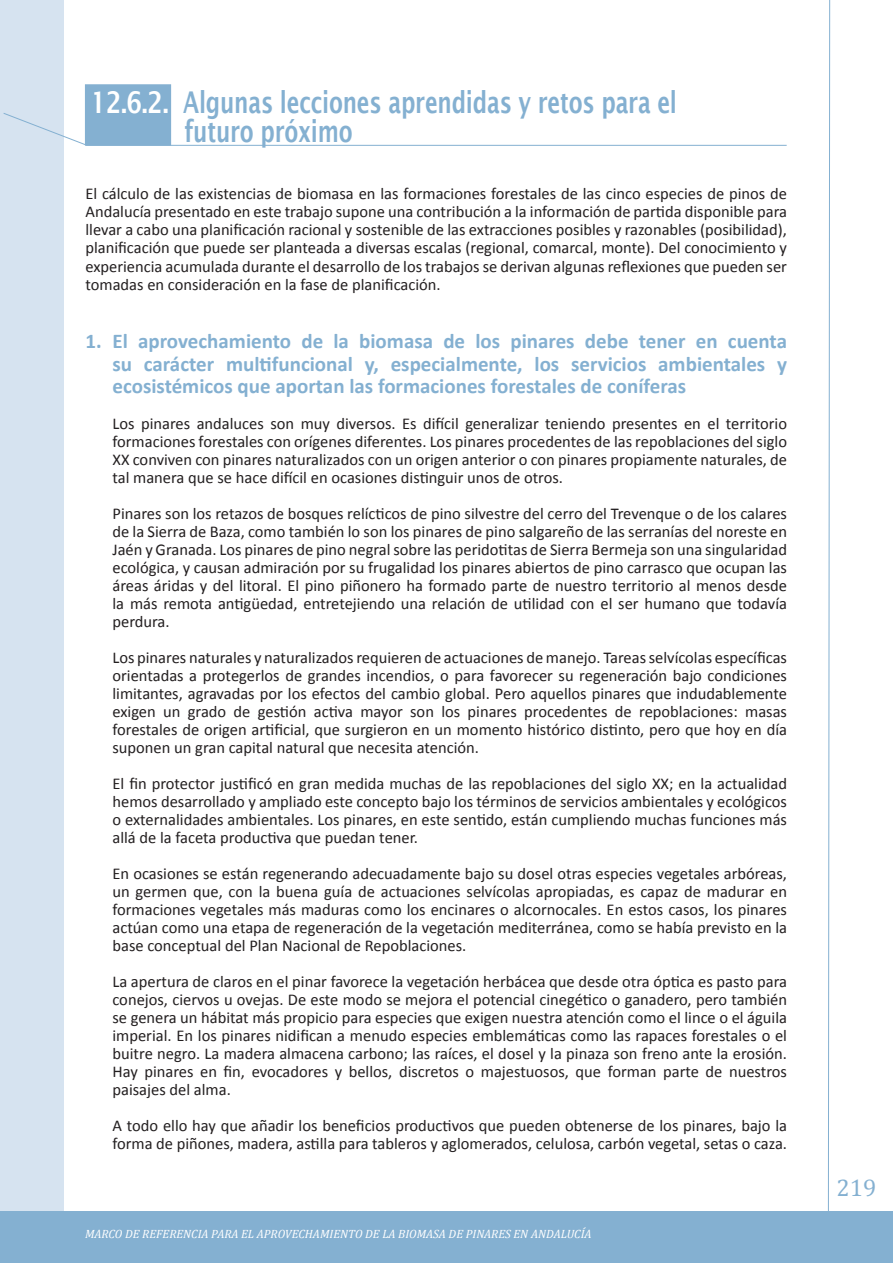
<style>
.page{position:relative;width:893px;height:1263px;background:#fff}
.page>*{position:absolute;margin:0;border:0;box-sizing:border-box;transform-origin:0 0}
.t1{font:600 30px "Lucida Sans";letter-spacing:-.01em;color:#84b0d1;scale:.73 1}
.t2{font:24px "Cambria";color:#84b0d1}
.t3{font:700 21px/22.5px "Calibri";color:#84b0d1;text-align:justify}
.viñeta{font:16.5px/18px "Calibri";color:#231f20;text-align:justify}
.t4{font:italic 12px "Cambria";color:#fff}
.s1{color:#fff}
</style>
<div class="page">
<div style="left:0;top:0;width:63px;height:1263px;background:#d6e3f0"></div>
<div style="left:0;top:1211px;width:893px;height:52px;background:#84b0d1"></div>
<svg style="left:828px;top:0;width:2px;height:1211px"></svg>
<div style="left:85px;top:84px;width:86px;height:62px;background:#84b0d1;border:2px solid #84b0d1"></div>
<svg style="left:3px;top:113px;width:83px;height:32px"></svg>
<hr style="left:86px;top:145px;width:701px;height:1px;background:#84b0d1">
<p class="t1" style="left:91px;top:85px;width:804px"><span class="s1">12.6.2.</span> Algunas lecciones aprendidas y retos para el</p>
<p class="t1" style="left:184px;top:114px;width:232px">futuro próximo</p>
<p class="viñeta" style="left:85px;top:185px;width:703px">El cálculo de las existencias de biomasa en las formaciones forestales de las cinco especies de pinos de Andalucía presentado en este trabajo supone una contribución a la información de partida disponible para llevar a cabo una planificación racional y sostenible de las extracciones posibles y razonables (posibilidad), planificación que puede ser planteada a diversas escalas (regional, comarcal, monte). Del conocimiento y experiencia acumulada durante el desarrollo de los trabajos se derivan algunas reflexiones que pueden ser tomadas en consideración en la fase de planificación.</p>
<p class="t3" style="left:112px;top:330px;width:676px;text-indent:-27px">1. El aprovechamiento de la biomasa de los pinares debe tener en cuenta su carácter multifuncional y, especialmente, los servicios ambientales y ecosistémicos que aportan las formaciones forestales de coníferas</p>
<p class="viñeta" style="left:112px;top:415px;width:676px">Los pinares andaluces son muy diversos. Es difícil generalizar teniendo presentes en el territorio formaciones forestales con orígenes diferentes. Los pinares procedentes de las repoblaciones del siglo XX conviven con pinares naturalizados con un origen anterior o con pinares propiamente naturales, de tal manera que se hace difícil en ocasiones distinguir unos de otros.</p>
<p class="viñeta" style="left:112px;top:505px;width:676px">Pinares son los retazos de bosques relícticos de pino silvestre del cerro del Trevenque o de los calares de la Sierra de Baza, como también lo son los pinares de pino salgareño de las serranías del noreste en Jaén y Granada. Los pinares de pino negral sobre las peridotitas de Sierra Bermeja son una singularidad ecológica, y causan admiración por su frugalidad los pinares abiertos de pino carrasco que ocupan las áreas áridas y del litoral. El pino piñonero ha formado parte de nuestro territorio al menos desde la más remota antigüedad, entretejiendo una relación de utilidad con el ser humano que todavía perdura.</p>
<p class="viñeta" style="left:112px;top:649px;width:676px">Los pinares naturales y naturalizados requieren de actuaciones de manejo. Tareas selvícolas específicas orientadas a protegerlos de grandes incendios, o para favorecer su regeneración bajo condiciones limitantes, agravadas por los efectos del cambio global. Pero aquellos pinares que indudablemente exigen un grado de gestión activa mayor son los pinares procedentes de repoblaciones: masas forestales de origen artificial, que surgieron en un momento histórico distinto, pero que hoy en día suponen un gran capital natural que necesita atención.</p>
<p class="viñeta" style="left:112px;top:775px;width:676px">El fin protector justificó en gran medida muchas de las repoblaciones del siglo XX; en la actualidad hemos desarrollado y ampliado este concepto bajo los términos de servicios ambientales y ecológicos o externalidades ambientales. Los pinares, en este sentido, están cumpliendo muchas funciones más allá de la faceta productiva que puedan tener.</p>
<p class="viñeta" style="left:112px;top:865px;width:676px">En ocasiones se están regenerando adecuadamente bajo su dosel otras especies vegetales arbóreas, un germen que, con la buena guía de actuaciones selvícolas apropiadas, es capaz de madurar en formaciones vegetales más maduras como los encinares o alcornocales. En estos casos, los pinares actúan como una etapa de regeneración de la vegetación mediterránea, como se había previsto en la base conceptual del Plan Nacional de Repoblaciones.</p>
<p class="viñeta" style="left:112px;top:973px;width:676px">La apertura de claros en el pinar favorece la vegetación herbácea que desde otra óptica es pasto para conejos, ciervos u ovejas. De este modo se mejora el potencial cinegético o ganadero, pero también se genera un hábitat más propicio para especies que exigen nuestra atención como el lince o el águila imperial. En los pinares nidifican a menudo especies emblemáticas como las rapaces forestales o el buitre negro. La madera almacena carbono; las raíces, el dosel y la pinaza son freno ante la erosión.<br>Hay pinares en fin, evocadores y bellos, discretos o majestuosos, que forman parte de nuestros paisajes del alma.</p>
<p class="viñeta" style="left:112px;top:1117px;width:676px">A todo ello hay que añadir los beneficios productivos que pueden obtenerse de los pinares, bajo la forma de piñones, madera, astilla para tableros y aglomerados, celulosa, carbón vegetal, setas o caza.</p>
<p class="t4" style="left:85px;top:1225px;width:508px">MARCO DE REFERENCIA PARA EL APROVECHAMIENTO DE LA BIOMASA DE PINARES EN ANDALUCÍA</p>
<h2 class="t2" style="left:836px;top:1173px;width:41px">219</h2>
</div>
